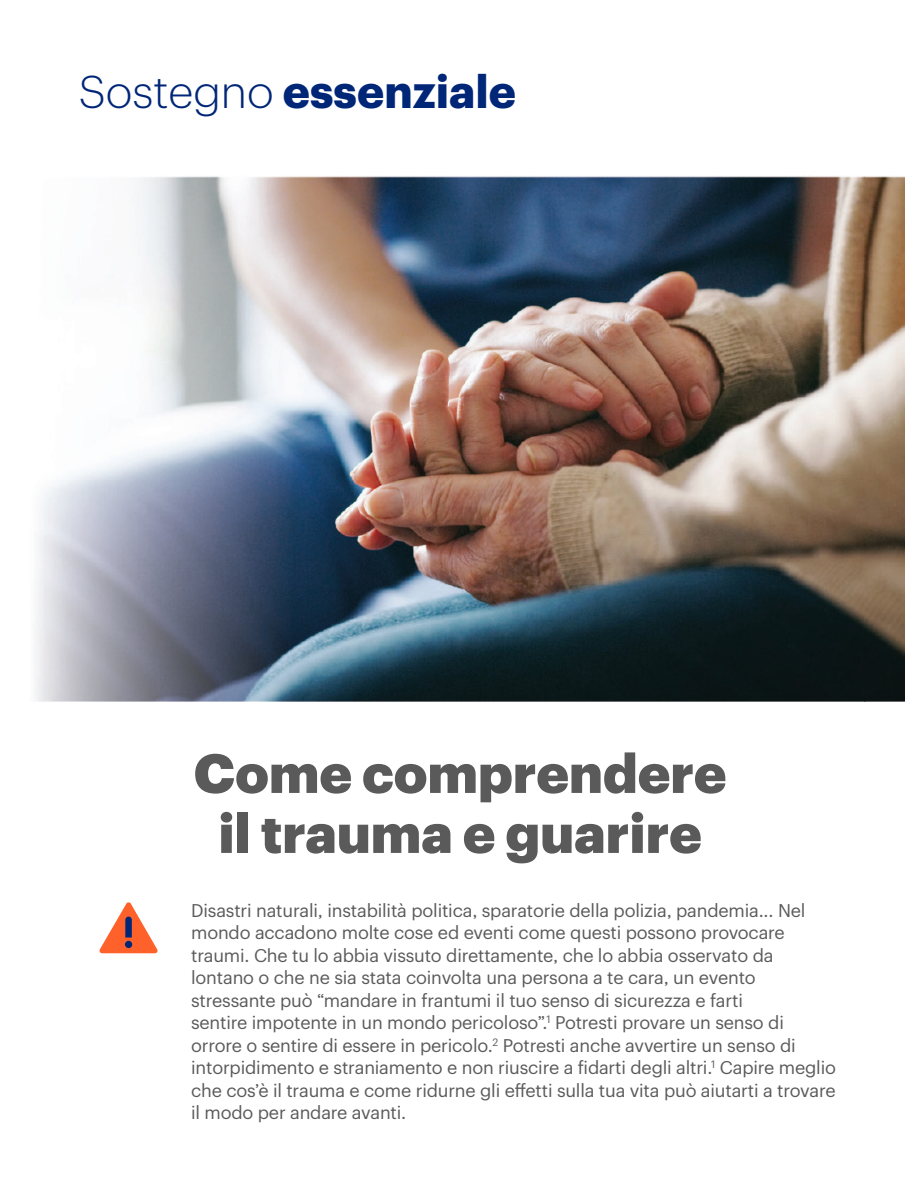
<style>
.page{position:relative;width:918px;height:1188px;background:#fff}
.page>*{position:absolute;margin:0;border:0;box-sizing:border-box;transform-origin:0 0}
.Headline{font:900 54px/60px "Graphik UHG";color:#5a5a5a;text-align:center}
.t1{font:700 45.3px "Graphik";color:#002677}
.Body{font:18px/22.5px "Graphik UHG";letter-spacing:-.01em;color:#5a5a5a}
.s1{font-weight:300;font-size:45px}
</style>
<div class="page">
<img style="left:36px;top:176px;width:868px;height:526px">
<svg style="left:99px;top:902px;width:59px;height:51px"></svg>
<h2 class="t1" style="left:79px;top:56px;width:438px"><span class="s1">Sostegno</span> essenziale</h2>
<p class="Headline" style="left:194px;top:738px;width:534px">Come comprendere il trauma e guarire</p>
<p class="Body" style="left:191px;top:898px;width:646px">Disastri naturali, instabilità politica, sparatorie della polizia, pandemia... Nel mondo accadono molte cose ed eventi come questi possono provocare traumi. Che tu lo abbia vissuto direttamente, che lo abbia osservato da lontano o che ne sia stata coinvolta una persona a te cara, un evento stressante può “mandare in frantumi il tuo senso di sicurezza e farti<br>sentire impotente in un mondo pericoloso”.<sup>1</sup> Potresti provare un senso di orrore o sentire di essere in pericolo.<sup>2</sup> Potresti anche avvertire un senso di intorpidimento e straniamento e non riuscire a fidarti degli altri.<sup>1</sup> Capire meglio che cos’è il trauma e come ridurne gli effetti sulla tua vita può aiutarti a trovare il modo per andare avanti.</p>
</div>
